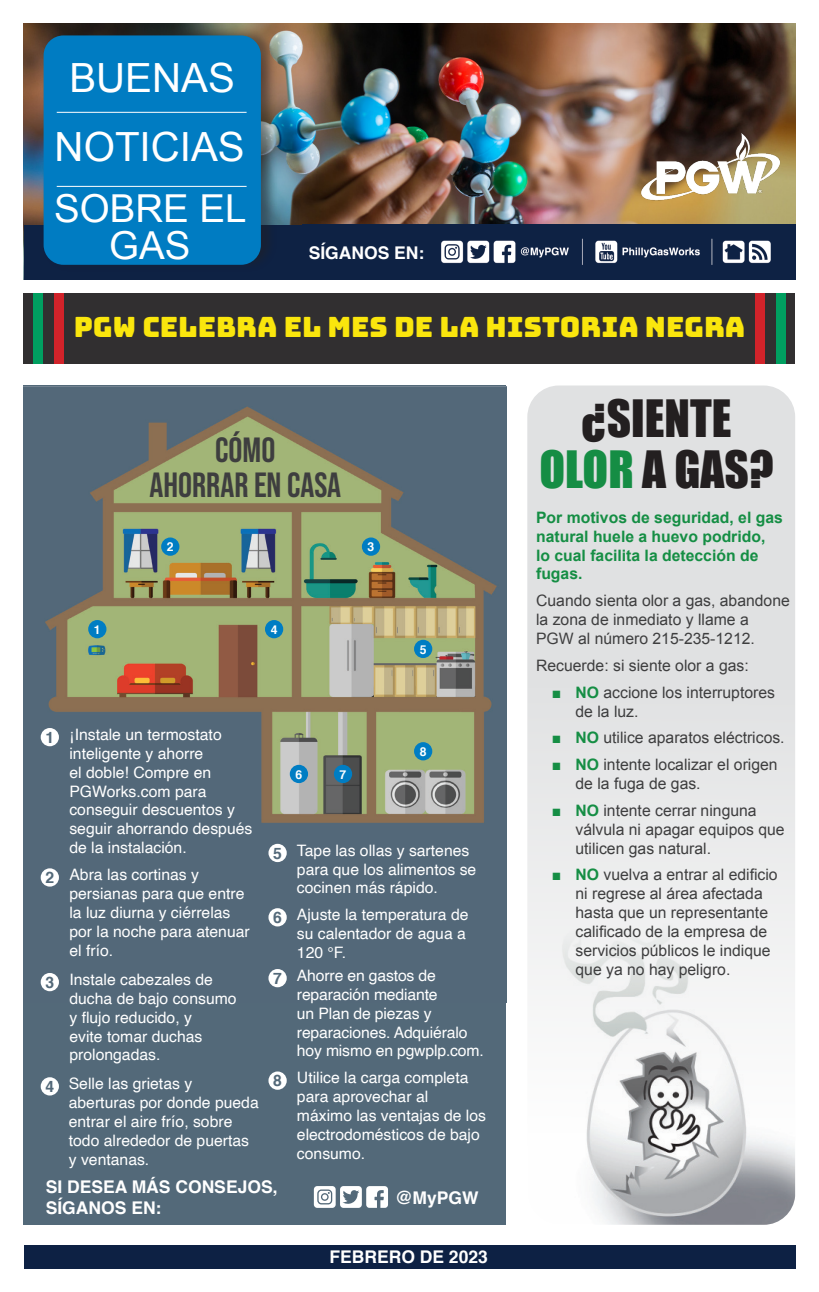
<style>
.page{position:relative;width:819px;height:1292px;background:#fff}
.page>*{position:absolute;margin:0;border:0;box-sizing:border-box;transform-origin:0 0}
.t1{font:47.25px "Impact";color:#231f20}
.t2{font:40.25px "Arial";color:#fff}
.t3{font:38.5px/36.8px "Arial";color:#fff;text-align:center}
.t4{font:700 35px/35px "Bebas Neue Pro";color:#3e3e3f;text-align:center}
.t5{font:28px "Bungee";color:#fae60d}
.t6{font:700 17.5px/21px "Helvetica";color:#fff}
.t7{font:15.75px/18.9px "Helvetica";color:#fff}
.t8{font:15.75px/18.9px "Arial";color:#3e3e3f}
.t9{font:700 15.75px/18.9px "Arial";color:#158e44}
.t10{font:700 15.75px "Helvetica";color:#536979}
.t11{font:700 12.25px "Helvetica";color:#fff}
.s1{color:#158d44}
.s2{color:#158e44}
.s3{font-weight:700;color:#158e44}
</style>
<div class="page">
<div style="left:24px;top:385px;width:482px;height:839px;background:#536979"></div>
<img style="left:24px;top:386px;width:482px;height:606px">
<div style="left:88px;top:620px;width:18px;height:18px;background:#007dc3;border-radius:50%"></div>
<div style="left:265px;top:620px;width:18px;height:18px;background:#007dc3;border-radius:50%"></div>
<div style="left:161px;top:537px;width:18px;height:19px;background:#007dc3;border-radius:50%"></div>
<div style="left:334px;top:765px;width:18px;height:18px;background:#007dc3;border-radius:50%"></div>
<div style="left:414px;top:742px;width:18px;height:18px;background:#007dc3;border-radius:50%"></div>
<img style="left:24px;top:24px;width:771px;height:201px">
<div style="left:24px;top:225px;width:771px;height:55px;background:#0e2244"></div>
<div style="left:24px;top:1244px;width:771px;height:24px;background:#0d2144"></div>
<img style="left:441px;top:238px;width:330px;height:27px">
<div style="left:41px;top:728px;width:18px;height:18px;background:#fff;border-radius:50%"></div>
<div style="left:41px;top:868px;width:18px;height:18px;background:#fff;border-radius:50%"></div>
<div style="left:41px;top:973px;width:18px;height:18px;background:#fff;border-radius:50%"></div>
<div style="left:41px;top:1077px;width:18px;height:18px;background:#fff;border-radius:50%"></div>
<div style="left:268px;top:844px;width:19px;height:18px;background:#fff;border-radius:50%"></div>
<div style="left:362px;top:537px;width:18px;height:19px;background:#007dc3;border-radius:50%"></div>
<div style="left:290px;top:765px;width:18px;height:18px;background:#007dc3;border-radius:50%"></div>
<div style="left:414px;top:640px;width:18px;height:18px;background:#007dc3;border-radius:50%"></div>
<div style="left:268px;top:908px;width:19px;height:18px;background:#fff;border-radius:50%"></div>
<div style="left:268px;top:969px;width:19px;height:18px;background:#fff;border-radius:50%"></div>
<div style="left:268px;top:1071px;width:19px;height:18px;background:#fff;border-radius:50%"></div>
<div style="left:42px;top:25px;width:236px;height:247px;background:#231f20;opacity:.48"></div>
<div style="left:44px;top:35px;width:217px;height:230px;background:#007cc2;border-radius:20px"></div>
<hr style="left:57px;top:112px;width:190px;height:1px;background:#fff">
<hr style="left:57px;top:186px;width:190px;height:1px;background:#fff">
<svg style="left:314px;top:1186px;width:74px;height:21px"></svg>
<img style="left:638px;top:127px;width:145px;height:80px">
<svg style="left:527px;top:385px;width:268px;height:839px;fill:#e3e3e4"></svg>
<div style="left:24px;top:293px;width:771px;height:70px;background:#312f30"></div>
<div style="left:33px;top:293px;width:10px;height:70px;background:#009f60"></div>
<div style="left:54px;top:293px;width:10px;height:70px;background:#d1232a"></div>
<div style="left:776px;top:293px;width:10px;height:70px;background:#009f60"></div>
<div style="left:755px;top:293px;width:10px;height:70px;background:#d1232a"></div>
<p class="t2" style="left:69px;top:52px;width:167px">BUENAS</p>
<p class="t2" style="left:55px;top:121px;width:192px">NOTICIAS</p>
<p class="t3" style="left:54px;top:191px;width:194px">SOBRE EL<br>GAS</p>
<p class="t6" style="left:309px;top:242px;width:117px">SÍGANOS EN:</p>
<p class="t5" style="left:74px;top:311px;width:673px">PGW CELEBRA EL MES DE LA HISTORIA NEGRA</p>
<p class="t4" style="left:149px;top:432px;width:193px">CÓMO<br>AHORRAR EN CASA</p>
<p class="t11" style="left:167px;top:537px;width:8px">2</p>
<p class="t11" style="left:368px;top:537px;width:8px">3</p>
<p class="t11" style="left:94px;top:619px;width:8px">1</p>
<p class="t11" style="left:271px;top:619px;width:8px">4</p>
<p class="t11" style="left:420px;top:639px;width:8px">5</p>
<p class="t10" style="left:45px;top:725px;width:10px">1</p>
<p class="t7" style="left:69px;top:725px;width:184px">¡Instale un termostato inteligente y ahorre<br>el doble! Compre en<br>PGWorks.com para conseguir descuentos y seguir ahorrando después de la instalación.</p>
<p class="t10" style="left:45px;top:865px;width:10px">2</p>
<p class="t7" style="left:69px;top:865px;width:182px">Abra las cortinas y persianas para que entre la luz diurna y ciérrelas por la noche para atenuar el frío.</p>
<p class="t10" style="left:45px;top:969px;width:10px">3</p>
<p class="t7" style="left:69px;top:970px;width:169px">Instale cabezales de ducha de bajo consumo y flujo reducido, y<br>evite tomar duchas prolongadas.</p>
<p class="t10" style="left:45px;top:1074px;width:10px">4</p>
<p class="t7" style="left:69px;top:1074px;width:191px">Selle las grietas y aberturas por donde pueda entrar el aire frío, sobre todo alrededor de puertas y ventanas.</p>
<p class="t11" style="left:296px;top:764px;width:8px">6</p>
<p class="t11" style="left:340px;top:764px;width:8px">7</p>
<p class="t11" style="left:420px;top:741px;width:8px">8</p>
<p class="t10" style="left:273px;top:840px;width:10px">5</p>
<p class="t7" style="left:297px;top:841px;width:181px">Tape las ollas y sartenes para que los alimentos se cocinen más rápido.</p>
<p class="t10" style="left:273px;top:905px;width:10px">6</p>
<p class="t7" style="left:297px;top:905px;width:173px">Ajuste la temperatura de su calentador de agua a<br>120 °F.</p>
<p class="t10" style="left:273px;top:965px;width:10px">7</p>
<p class="t7" style="left:297px;top:966px;width:188px">Ahorre en gastos de reparación mediante<br>un Plan de piezas y reparaciones. Adquiéralo hoy mismo en pgwplp.com.</p>
<p class="t10" style="left:273px;top:1067px;width:10px">8</p>
<p class="t7" style="left:297px;top:1068px;width:173px">Utilice la carga completa</p>
<p class="t7" style="left:297px;top:1087px;width:191px">para aprovechar al máximo las ventajas de los electrodomésticos de bajo consumo.</p>
<p class="t6" style="left:46px;top:1176px;width:233px">SI DESEA MÁS CONSEJOS,<br>SÍGANOS EN:</p>
<p class="t6" style="left:396px;top:1187px;width:85px">@MyPGW</p>
<p class="t6" style="left:329px;top:1246px;width:160px">FEBRERO DE 2023</p>
<p class="t1" style="left:582px;top:382px;width:151px">¿SIENTE</p>
<p class="t1" style="left:540px;top:433px;width:236px"><span class="s1">OLOR</span> A GAS?</p>
<p class="t9" style="left:536px;top:508px;width:248px">Por motivos de seguridad, el gas natural huele a huevo podrido, lo cual facilita la detección de fugas.</p>
<p class="t8" style="left:536px;top:591px;width:255px">Cuando sienta olor a gas, abandone la zona de inmediato y llame a<br>PGW al número 215-235-1212.</p>
<p class="t8" style="left:536px;top:656px;width:214px">Recuerde: si siente olor a gas:</p>
<p class="t8" style="left:575px;top:683px;width:201px;text-indent:-24px"><span class="s2">■</span> <span class="s3">NO</span> accione los interruptores de la luz.</p>
<p class="t8" style="left:552px;top:728px;width:234px"><span class="s2">■</span> <span class="s3">NO</span> utilice aparatos eléctricos.</p>
<p class="t8" style="left:575px;top:755px;width:204px;text-indent:-24px"><span class="s2">■</span> <span class="s3">NO</span> intente localizar el origen de la fuga de gas.</p>
<p class="t8" style="left:575px;top:801px;width:211px;text-indent:-24px"><span class="s2">■</span> <span class="s3">NO</span> intente cerrar ninguna válvula ni apagar equipos que utilicen gas natural.</p>
<p class="t8" style="left:575px;top:865px;width:204px;text-indent:-24px"><span class="s2">■</span> <span class="s3">NO</span> vuelva a entrar al edificio ni regrese al área afectada hasta que un representante calificado de la empresa de servicios públicos le indique que ya no hay peligro.</p>
</div>
